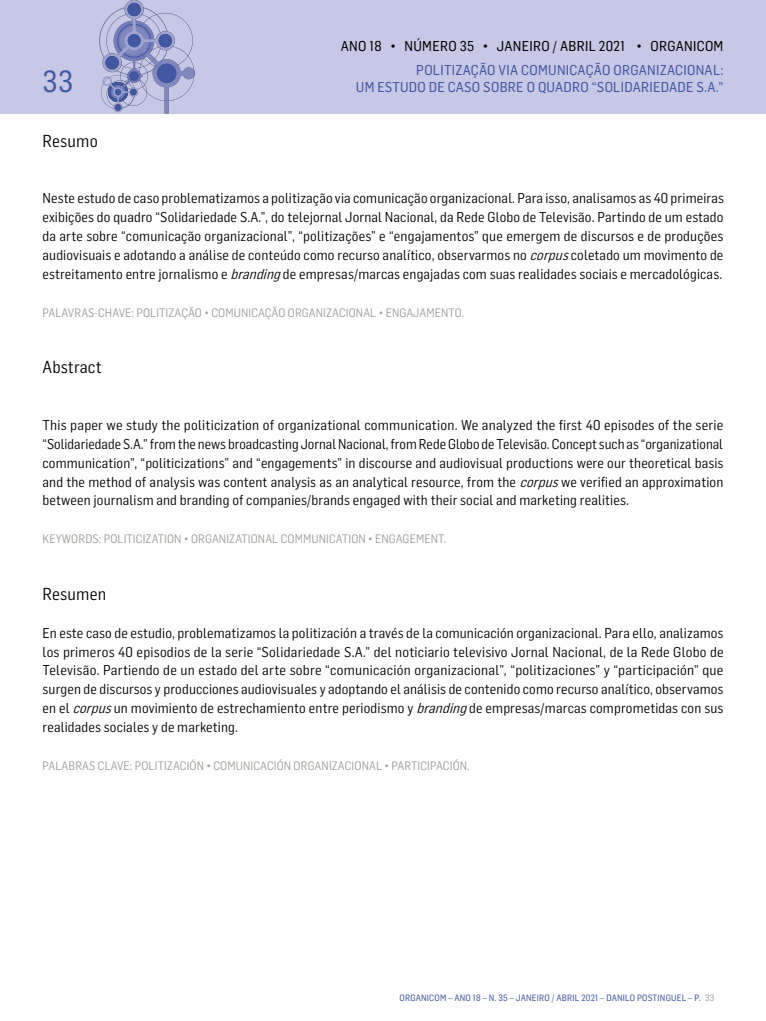
<style>
.page{position:relative;width:766px;height:1021px;background:#fff}
.page>*{position:absolute;margin:0;border:0;box-sizing:border-box;transform-origin:0 0}
.t1{font:30px "Flama Semicondensed Basic";color:#4157a1}
.t2{font:17px "Flama Semicondensed";letter-spacing:.01em;color:#000}
.t3{font:14px/18.9px "Flama Semicondensed";letter-spacing:.01em;color:#000;text-align:justify}
.t4{font:14px "Flama Semicondensed Basic";letter-spacing:.02em;color:#4157a1}
.t5{font:14px "Flama Semicondensed Basic";letter-spacing:.02em;color:#000}
.t6{font:12px "Flama Semicondensed";letter-spacing:.01em;color:#9d9d9c}
.t7{font:9px "Flama Semicondensed Basic";letter-spacing:.02em;color:#4157a1}
.s1{font-style:italic}
.s2{color:#9d9d9c}
</style>
<div class="page">
<div style="left:0;top:0;width:765px;height:113px;background:#c7c8e5"></div>
<svg style="left:99px;top:0;width:96px;height:113px"></svg>
<p class="t5" style="left:341px;top:37px;width:384px">ANO 18 • NÚMERO 35 • JANEIRO / ABRIL 2021 • ORGANICOM</p>
<p class="t4" style="left:416px;top:61px;width:308px">POLITIZAÇÃO VIA COMUNICAÇÃO ORGANIZACIONAL:</p>
<h1 class="t1" style="left:43px;top:62px;width:32px">33</h1>
<p class="t4" style="left:356px;top:78px;width:369px">UM ESTUDO DE CASO SOBRE O QUADRO “SOLIDARIEDADE S.A.”</p>
<p class="t2" style="left:43px;top:130px;width:57px">Resumo</p>
<p class="t3" style="left:43px;top:188px;width:682px">Neste estudo de caso problematizamos a politização via comunicação organizacional. Para isso, analisamos as 40 primeiras exibições do quadro “Solidariedade S.A.”, do telejornal Jornal Nacional, da Rede Globo de Televisão. Partindo de um estado da arte sobre “comunicação organizacional”, “politizações” e “engajamentos” que emergem de discursos e de produções audiovisuais e adotando a análise de conteúdo como recurso analítico, observarmos no <span class="s1">corpus</span>coletado um movimento de estreitamento entre jornalismo e <span class="s1">branding</span>de empresas/marcas engajadas com suas realidades sociais e mercadológicas.</p>
<p class="t6" style="left:43px;top:304px;width:423px">PALAVRAS-CHAVE: POLITIZAÇÃO • COMUNICAÇÃO ORGANIZACIONAL • ENGAJAMENTO.</p>
<p class="t2" style="left:43px;top:356px;width:61px">Abstract</p>
<p class="t3" style="left:43px;top:415px;width:682px">This paper we study the politicization of organizational communication. We analyzed the first 40 episodes of the serie “Solidariedade S.A.” from the news broadcasting Jornal Nacional, from Rede Globo de Televisão. Concept such as “organizational communication”, “politicizations” and “engagements” in discourse and audiovisual productions were our theoretical basis and the method of analysis was content analysis as an analytical resource, from the <span class="s1">corpus</span>we verified an approximation between journalism and branding of companies/brands engaged with their social and marketing realities.</p>
<p class="t6" style="left:43px;top:531px;width:405px">KEYWORDS: POLITICIZATION • ORGANIZATIONAL COMMUNICATION • ENGAGEMENT.</p>
<p class="t2" style="left:43px;top:583px;width:65px">Resumen</p>
<p class="t3" style="left:43px;top:622px;width:682px">En este caso de estudio, problematizamos la politización a través de la comunicación organizacional. Para ello, analizamos los primeros 40 episodios de la serie “Solidariedade S.A.” del noticiario televisivo Jornal Nacional, de la Rede Globo de Televisão. Partiendo de un estado del arte sobre “comunicación organizacional”, “politizaciones” y “participación” que surgen de discursos y producciones audiovisuales y adoptando el análisis de contenido como recurso analítico, observamos en el <span class="s1">corpus</span>un movimiento de estrechamiento entre periodismo y <span class="s1">branding</span>de empresas/marcas comprometidas con sus realidades sociales y de marketing.</p>
<p class="t6" style="left:43px;top:758px;width:428px">PALABRAS CLAVE: POLITIZACIÓN • COMUNICACIÓN ORGANIZACIONAL • PARTICIPACIÓN.</p>
<p class="t7" style="left:399px;top:992px;width:218px">ORGANICOM – ANO 18 – N. 35 – JANEIRO / ABRIL 2021 – DANILO</p>
<p class="t7" style="left:637px;top:992px;width:79px">POSTING UEL – P. <span class="s2">33</span></p>
</div>
